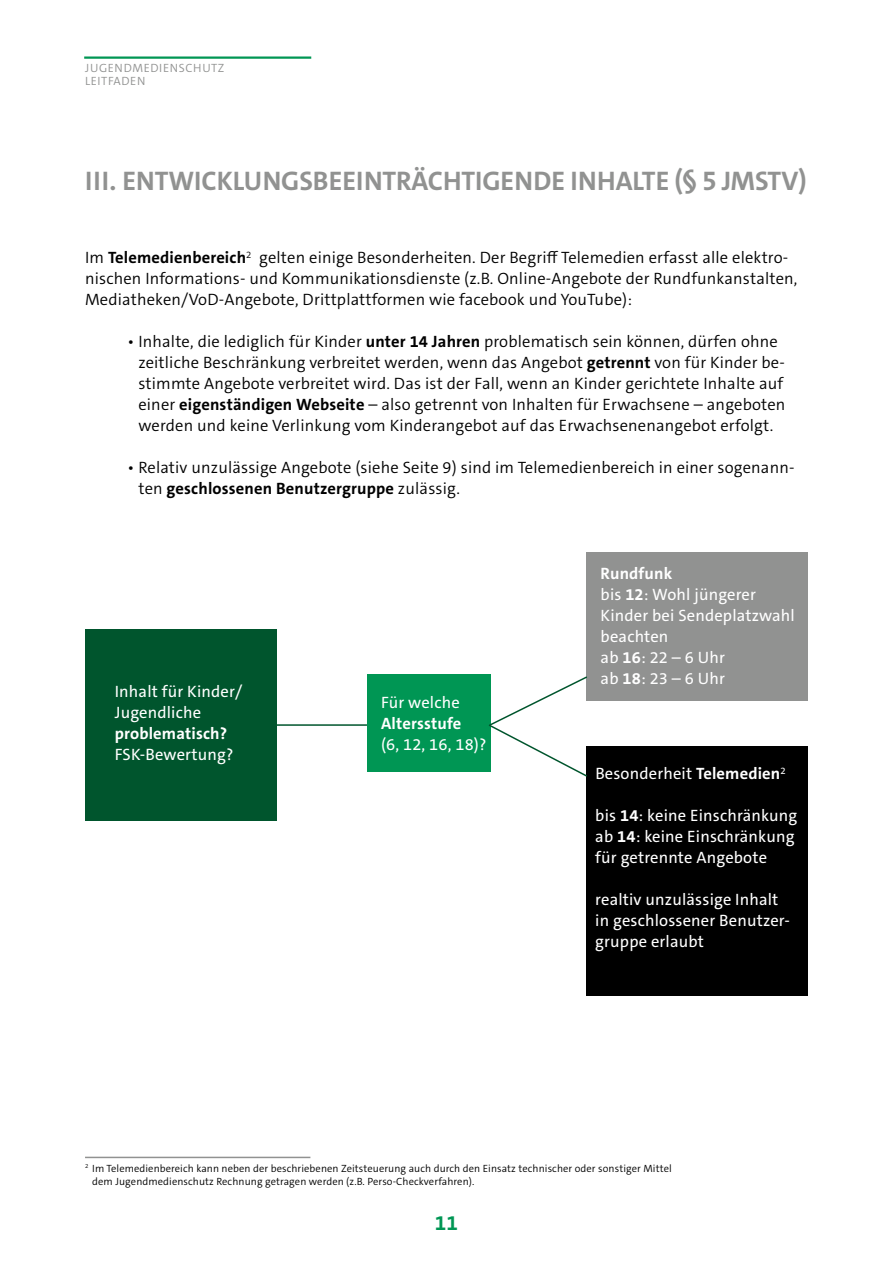
<style>
.page{position:relative;width:893px;height:1263px;background:#fff}
.page>*{position:absolute;margin:0;border:0;box-sizing:border-box;transform-origin:0 0}
.t1{font:700 27px "The Sans C5";color:#919291}
.t2{font:700 21px "The Sans C5";color:#009654}
.t3{font:300 16.5px/21px "The Sans C5";letter-spacing:.01em;color:#000}
.t4{font:16.5px/21px "The Sans C5";letter-spacing:.01em;color:#fff}
.t5{font:700 16.5px "The Sans C5";letter-spacing:.01em;color:#fff}
.t6{font:300 12px/13.5px "The Sans C5";letter-spacing:.05em;color:#919291}
.t7{font:300 10.5px/13.5px "The Sans C5";letter-spacing:.01em;color:#000}
.s1{font-weight:700}
</style>
<div class="page">
<hr style="left:84px;top:56px;width:227px;height:3px;background:#009654">
<div style="left:85px;top:629px;width:191px;height:192px;background:#00552d"></div>
<div style="left:587px;top:552px;width:221px;height:149px;background:#919291"></div>
<div style="left:587px;top:746px;width:221px;height:249px;background:#000"></div>
<div style="left:367px;top:674px;width:123px;height:98px;background:#009654"></div>
<hr style="left:85px;top:1157px;width:225px;height:1px;background:#919291">
<hr style="left:276px;top:724px;width:91px;height:2px;background:#00552d">
<svg style="left:489px;top:675px;width:98px;height:103px"></svg>
<p class="t6" style="left:85px;top:61px;width:141px">JUGENDMEDIENSCHUTZ<br>LEITFADEN</p>
<h1 class="t1" style="left:85px;top:164px;width:723px">III. ENTWICKLUNGSBEEINTRÄCHTIGENDE INHALTE (§ 5 JMSTV)</h1>
<p class="t3" style="left:85px;top:247px;width:714px">Im <span class="s1">Telemedienbereich</span><sup>2</sup> gelten einige Besonderheiten. Der Begriff Telemedien erfasst alle elektro&shy;nischen Informations- und Kommunikationsdienste (z.B. Online-Angebote der Rundfunkanstalten,<br>Mediatheken/VoD-Angebote, Drittplattformen wie facebook und YouTube):</p>
<p class="t3" style="left:138px;top:331px;width:648px;text-indent:-11px">• Inhalte, die lediglich für Kinder <span class="s1">unter 14 Jahren</span> problematisch sein können, dürfen ohne zeitliche Beschränkung verbreitet werden, wenn das Angebot <span class="s1">getrennt</span> von für Kinder be&shy;stimmte Angebote verbreitet wird. Das ist der Fall, wenn an Kinder gerichtete Inhalte auf einer <span class="s1">eigenständigen Webseite</span> – also getrennt von Inhalten für Erwachsene – angeboten werden und keine Verlinkung vom Kinderangebot auf das Erwachsenenangebot erfolgt.</p>
<p class="t3" style="left:138px;top:457px;width:658px;text-indent:-11px">• Relativ unzulässige Angebote (siehe Seite 9) sind im Telemedienbereich in einer sogenann&shy;ten <span class="s1">geschlossenen Benutzergruppe</span> zulässig.</p>
<p class="t4" style="left:115px;top:681px;width:129px">Inhalt für Kinder/<br>Jugendliche</p>
<p class="t5" style="left:115px;top:723px;width:114px">problematisch?</p>
<p class="t4" style="left:115px;top:744px;width:120px">FSK-Bewertung?</p>
<p class="t4" style="left:381px;top:692px;width:80px">Für welche</p>
<p class="t5" style="left:381px;top:713px;width:82px">Altersstufe</p>
<p class="t4" style="left:381px;top:734px;width:107px">(6, 12, 16, 18)?</p>
<p class="t4" style="left:601px;top:563px;width:196px"><span class="s1">Rundfunk<br></span>bis <span class="s1">12</span>: Wohl jüngerer<br>Kinder bei Sendeplatzwahl beachten<br>ab <span class="s1">16</span>: 22 – 6 Uhr<br>ab <span class="s1">18</span>: 23 – 6 Uhr</p>
<p class="t4" style="left:595px;top:763px;width:192px">Besonderheit <span class="s1">Telemedien</span><sup>2</sup></p>
<p class="t4" style="left:595px;top:805px;width:204px">bis <span class="s1">14</span>: keine Einschränkung ab <span class="s1">14</span>: keine Einschränkung für getrennte Angebote</p>
<p class="t4" style="left:595px;top:889px;width:195px">realtiv unzulässige Inhalt in geschlossener Benutzer&shy;gruppe erlaubt</p>
<p class="t7" style="left:92px;top:1162px;width:581px;text-indent:-7px"><sup>2</sup> Im Telemedienbereich kann neben der beschriebenen Zeitsteuerung auch durch den Einsatz technischer oder sonstiger Mittel dem Jugendmedienschutz Rechnung getragen werden (z.B. Perso-Checkverfahren).</p>
<p class="t2" style="left:435px;top:1209px;width:25px">11</p>
</div>
